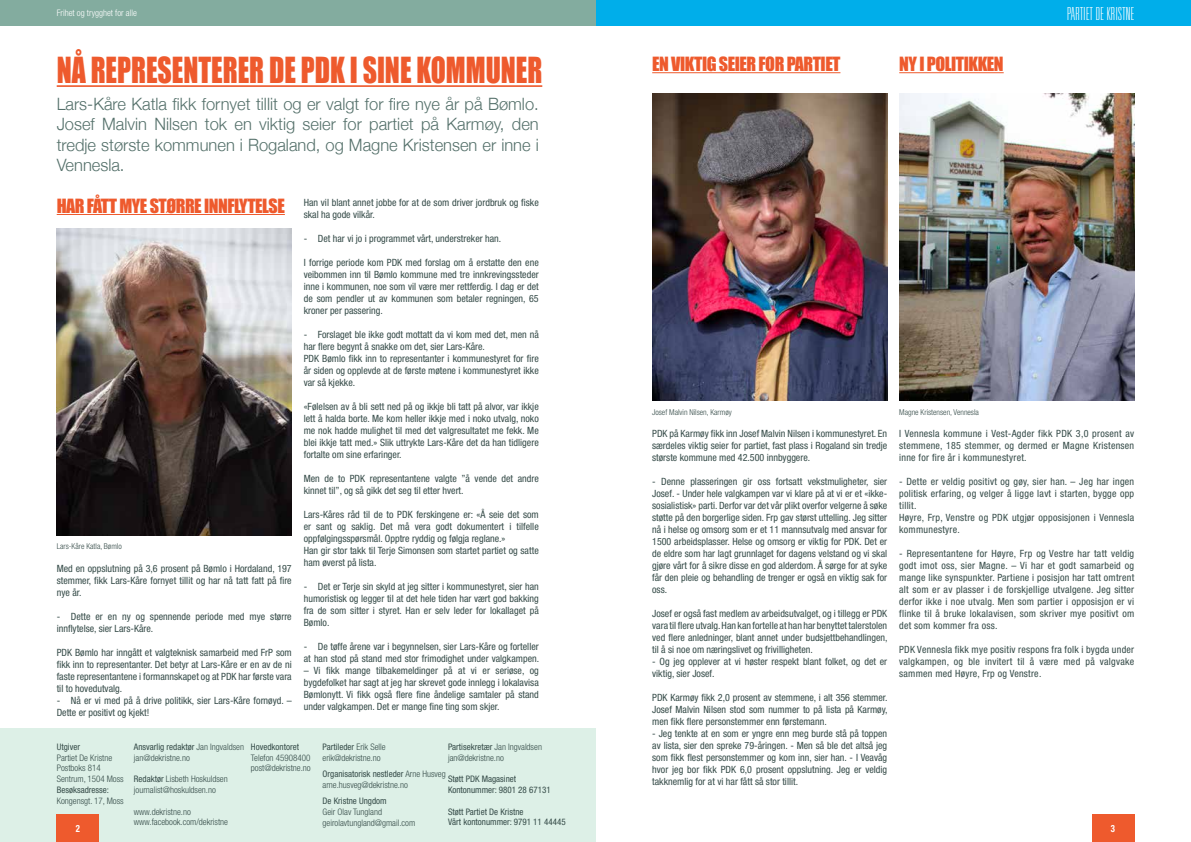
<style>
.page{position:relative;width:1191px;height:842px;background:#fff}
.page>*{position:absolute;margin:0;border:0;box-sizing:border-box;transform-origin:0 0}
.t1{font:33px "Impact";color:#ee5a2d;scale:.84 1}
.t2{font:18px "Impact";letter-spacing:-.025em;color:#ee5a2d}
.t3{font:100 ultra-condensed 18px "Univers";letter-spacing:.025em;color:#fff}
.t4{font:300 17px/20.4px "Helvetica Neue";color:#54706a;text-align:justify}
.t5{font:condensed 10px/12px "Helvetica Neue";color:#354b48;text-align:justify}
.t6{font:condensed 10px/12px "Helvetica Neue";letter-spacing:.025em;color:#354b48}
.t7{font:700 condensed 10px "Helvetica Neue";color:#fff;scale:.87 1}
.t8{font:300 condensed 9px/10.8px "Helvetica Neue";color:#354b48}
.t9{font:condensed 9px/10.8px "Helvetica Neue";color:#354b48}
.t10{font:300 condensed 9px "Helvetica Neue";color:#fff}
.t11{font:300 condensed 8px "Helvetica Neue";color:#354b48}
.s1{font-weight:400}
</style>
<div class="page">
<div style="left:595px;top:0;width:596px;height:26px;background:#00aeea"></div>
<div style="left:0;top:0;width:595px;height:26px;background:#83ac9f"></div>
<div style="left:0;top:729px;width:595px;height:113px;background:#ddf0e7"></div>
<hr style="left:57px;top:85px;width:485px;height:2px;background:#ee5a2d">
<img style="left:57px;top:228px;width:235px;height:307px">
<img style="left:652px;top:94px;width:235px;height:306px">
<img style="left:899px;top:94px;width:235px;height:306px">
<hr style="left:57px;top:214px;width:228px;height:1px;background:#ee5a2d">
<hr style="left:652px;top:72px;width:188px;height:1px;background:#ee5a2d">
<hr style="left:899px;top:72px;width:104px;height:1px;background:#ee5a2d">
<div style="left:57px;top:814px;width:42px;height:28px;background:#ee5a2d"></div>
<div style="left:1091px;top:814px;width:43px;height:28px;background:#ee5a2d"></div>
<p class="t10" style="left:57px;top:8px;width:82px">Frihet og trygghet for alle</p>
<h2 class="t3" style="left:1067px;top:5px;width:69px">PARTIET DE KRISTNE</h2>
<h1 class="t1" style="left:57px;top:44px;width:579px">NÅ REPRESENTERER DE PDK I SINE KOMMUNER</h1>
<h3 class="t4" style="left:57px;top:93px;width:483px">Lars-Kåre Katla fikk fornyet tillit og er valgt for fire nye år på Bømlo.<br>Josef Malvin Nilsen tok en viktig seier for partiet på Karmøy, den tredje største kommunen i Rogaland, og Magne Kristensen er inne i Vennesla.</h3>
<p class="t5" style="left:304px;top:197px;width:236px">Han vil blant annet jobbe for at de som driver jordbruk og fiske skal ha gode vilkår.</p>
<p class="t5" style="left:304px;top:233px;width:199px">- Det har vi jo i programmet vårt, understreker han.</p>
<p class="t5" style="left:304px;top:257px;width:236px">I forrige periode kom PDK med forslag om å erstatte den ene veibommen inn til Bømlo kommune med tre innkrevingssteder inne i kommunen, noe som vil være mer rettferdig. I dag er det de som pendler ut av kommunen som betaler regningen, 65 kroner per passering.</p>
<p class="t5" style="left:304px;top:329px;width:236px;text-align:left">- Forslaget ble ikke godt mottatt da vi kom med det, men nå har flere begynt å snakke om det, sier Lars-Kåre.<br>PDK Bømlo fikk inn to representanter i kommunestyret for fire år siden og opplevde at de første møtene i kommunestyret ikke var så kjekke.</p>
<p class="t5" style="left:304px;top:401px;width:236px">«Følelsen av å bli sett ned på og ikkje bli tatt på alvor, var ikkje lett å halda borte. Me kom heller ikkje med i noko utvalg, noko me nok hadde mulighet til med det valgresultatet me fekk. Me blei ikkje tatt med.» Slik uttrykte Lars-Kåre det da han tidligere fortalte om sine erfaringer.</p>
<p class="t5" style="left:304px;top:473px;width:236px">Men de to PDK representantene valgte ”å vende det andre kinnet til”, og så gikk det seg til etter hvert.</p>
<p class="t5" style="left:304px;top:509px;width:236px;text-align:left">Lars-Kåres råd til de to PDK ferskingene er: «Å seie det som er sant og saklig. Det må vera godt dokumentert i tilfelle oppfølgingsspørsmål. Opptre ryddig og følgja reglane.»<br>Han gir stor takk til Terje Simonsen som startet partiet og satte ham øverst på lista.</p>
<p class="t5" style="left:304px;top:581px;width:236px">- Det er Terje sin skyld at jeg sitter i kommunestyret, sier han humoristisk og legger til at det hele tiden har vært god bakking fra de som sitter i styret. Han er selv leder for lokallaget på Bømlo.</p>
<p class="t5" style="left:304px;top:641px;width:237px">- De tøffe årene var i begynnelsen, sier Lars-Kåre og forteller at han stod på stand med stor frimodighet under valgkampen.</p>
<p class="t5" style="left:304px;top:665px;width:236px">– Vi fikk mange tilbakemeldinger på at vi er seriøse, og bygdefolket har sagt at jeg har skrevet gode innlegg i lokalavisa Bømlonytt. Vi fikk også flere fine åndelige samtaler på stand under valgkampen. Det er mange fine ting som skjer.</p>
<h2 class="t2" style="left:652px;top:50px;width:190px">EN VIKTIG SEIER FOR PARTIET</h2>
<h2 class="t2" style="left:899px;top:50px;width:106px">NY I POLITIKKEN</h2>
<h2 class="t2" style="left:57px;top:192px;width:230px">HAR FÅTT MYE STØRRE INNFLYTELSE</h2>
<p class="t11" style="left:652px;top:407px;width:81px">Josef Malvin Nilsen, Karmøy</p>
<p class="t11" style="left:899px;top:407px;width:81px">Magne Kristensen, Vennesla</p>
<p class="t5" style="left:652px;top:427px;width:236px">PDK på Karmøy fikk inn Josef Malvin Nilsen i kommunestyret. En særdeles viktig seier for partiet, fast plass i Rogaland sin tredje største kommune med 42.500 innbyggere.</p>
<p class="t5" style="left:652px;top:475px;width:236px">- Denne plasseringen gir oss fortsatt vekstmuligheter, sier Josef. - Under hele valgkampen var vi klare på at vi er et «ikke&shy;sosialistisk» parti. Derfor var det vår plikt overfor velgerne å søke støtte på den borgerlige siden. Frp gav størst uttelling. Jeg sitter nå i helse og omsorg som er et 11 mannsutvalg med ansvar for 1500 arbeidsplasser. Helse og omsorg er viktig for PDK. Det er de eldre som har lagt grunnlaget for dagens velstand og vi skal gjøre vårt for å sikre disse en god alderdom. Å sørge for at syke får den pleie og behandling de trenger er også en viktig sak for oss.</p>
<p class="t5" style="left:652px;top:607px;width:237px">Josef er også fast medlem av arbeidsutvalget, og i tillegg er PDK vara til flere utvalg. Han kan fortelle at han har benyttet talerstolen ved flere anledninger, blant annet under budsjettbehandlingen, til å si noe om næringslivet og frivilligheten.</p>
<p class="t5" style="left:652px;top:655px;width:236px">- Og jeg opplever at vi høster respekt blant folket, og det er viktig, sier Josef.</p>
<p class="t5" style="left:652px;top:691px;width:237px">PDK Karmøy fikk 2,0 prosent av stemmene, i alt 356 stemmer.<br>Josef Malvin Nilsen stod som nummer to på lista på Karmøy, men fikk flere personstemmer enn førstemann.</p>
<p class="t5" style="left:652px;top:727px;width:236px">- Jeg tenkte at en som er yngre enn meg burde stå på toppen av lista, sier den spreke 79-åringen. - Men så ble det altså jeg som fikk flest personstemmer og kom inn, sier han. - I Veavåg hvor jeg bor fikk PDK 6,0 prosent oppslutning. Jeg er veldig takknemlig for at vi har fått så stor tillit.</p>
<p class="t5" style="left:899px;top:427px;width:236px">I Vennesla kommune i Vest-Agder fikk PDK 3,0 prosent av stemmene, 185 stemmer, og dermed er Magne Kristensen inne for fire år i kommunestyret.</p>
<p class="t6" style="left:899px;top:475px;width:236px">- Dette er veldig positivt og gøy, sier han. – Jeg har ingen politisk erfaring, og velger å ligge lavt i starten, bygge opp tillit.<br>Høyre, Frp, Venstre og PDK utgjør opposisjonen i Vennesla kommunestyre.</p>
<p class="t5" style="left:899px;top:547px;width:236px">- Representantene for Høyre, Frp og Vestre har tatt veldig godt imot oss, sier Magne. – Vi har et godt samarbeid og mange like synspunkter. Partiene i posisjon har tatt omtrent alt som er av plasser i de forskjellige utvalgene. Jeg sitter derfor ikke i noe utvalg. Men som partier i opposisjon er vi flinke til å bruke lokalavisen, som skriver mye positivt om det som kommer fra oss.</p>
<p class="t5" style="left:899px;top:643px;width:236px">PDK Vennesla fikk mye positiv respons fra folk i bygda under valgkampen, og ble invitert til å være med på valgvake sammen med Høyre, Frp og Venstre.</p>
<p class="t11" style="left:57px;top:542px;width:67px">Lars-Kåre Katla, Bømlo</p>
<p class="t5" style="left:57px;top:562px;width:236px">Med en oppslutning på 3,6 prosent på Bømlo i Hordaland, 197 stemmer, fikk Lars-Kåre fornyet tillit og har nå tatt fatt på fire nye år.</p>
<p class="t5" style="left:57px;top:610px;width:236px">- Dette er en ny og spennende periode med mye større innflytelse, sier Lars-Kåre.</p>
<p class="t5" style="left:57px;top:646px;width:236px">PDK Bømlo har inngått et valgteknisk samarbeid med FrP som fikk inn to representanter. Det betyr at Lars-Kåre er en av de ni faste representantene i formannskapet og at PDK har første vara til to hovedutvalg.</p>
<p class="t5" style="left:57px;top:694px;width:236px">- Nå er vi med på å drive politikk, sier Lars-Kåre fornøyd. –<br>Dette er positivt og kjekt!</p>
<p class="t8" style="left:322px;top:741px;width:65px"><span class="s1">Partileder</span> Erik Selle erik@dekristne.no</p>
<p class="t8" style="left:322px;top:768px;width:125px"><span class="s1">Organisatorisk nestleder</span> Arne Husveg arne.husveg@dekristne.no</p>
<p class="t9" style="left:322px;top:795px;width:66px">De Kristne Ungdom</p>
<p class="t8" style="left:322px;top:806px;width:94px">Geir Olav Tungland geirolavtungland@gmail.com</p>
<p class="t8" style="left:448px;top:741px;width:95px"><span class="s1">Partisekretær</span> Jan Ingvaldsen jan@dekristne.no</p>
<p class="t9" style="left:448px;top:774px;width:104px">Støtt PDK Magasinet<br>Kontonummer: 9801 28 67131</p>
<p class="t9" style="left:448px;top:806px;width:119px">Støtt Partiet De Kristne<br>Vårt kontonummer: 9791 11 44445</p>
<p class="t8" style="left:134px;top:741px;width:112px"><span class="s1">Ansvarlig redaktør</span> Jan Ingvaldsen jan@dekristne.no</p>
<p class="t8" style="left:134px;top:774px;width:95px"><span class="s1">Redaktør</span> Lisbeth Hoskuldsen journalist@hoskuldsen.no</p>
<p class="t8" style="left:134px;top:806px;width:96px">www.dekristne.no www.facebook.com/dekristne</p>
<p class="t9" style="left:251px;top:741px;width:50px">Hovedkontoret</p>
<p class="t8" style="left:251px;top:752px;width:61px">Telefon 45908400 post@dekristne.no</p>
<p class="t9" style="left:57px;top:741px;width:25px">Utgiver</p>
<p class="t8" style="left:57px;top:752px;width:69px">Partiet De Kristne<br>Postboks 814<br>Sentrum, 1504 Moss</p>
<p class="t9" style="left:57px;top:784px;width:54px">Besøksadresse:</p>
<p class="t8" style="left:57px;top:795px;width:69px">Kongensgt. 17, Moss</p>
<p class="t7" style="left:76px;top:822px;width:6px">2</p>
<p class="t7" style="left:1111px;top:822px;width:6px">3</p>
</div>
